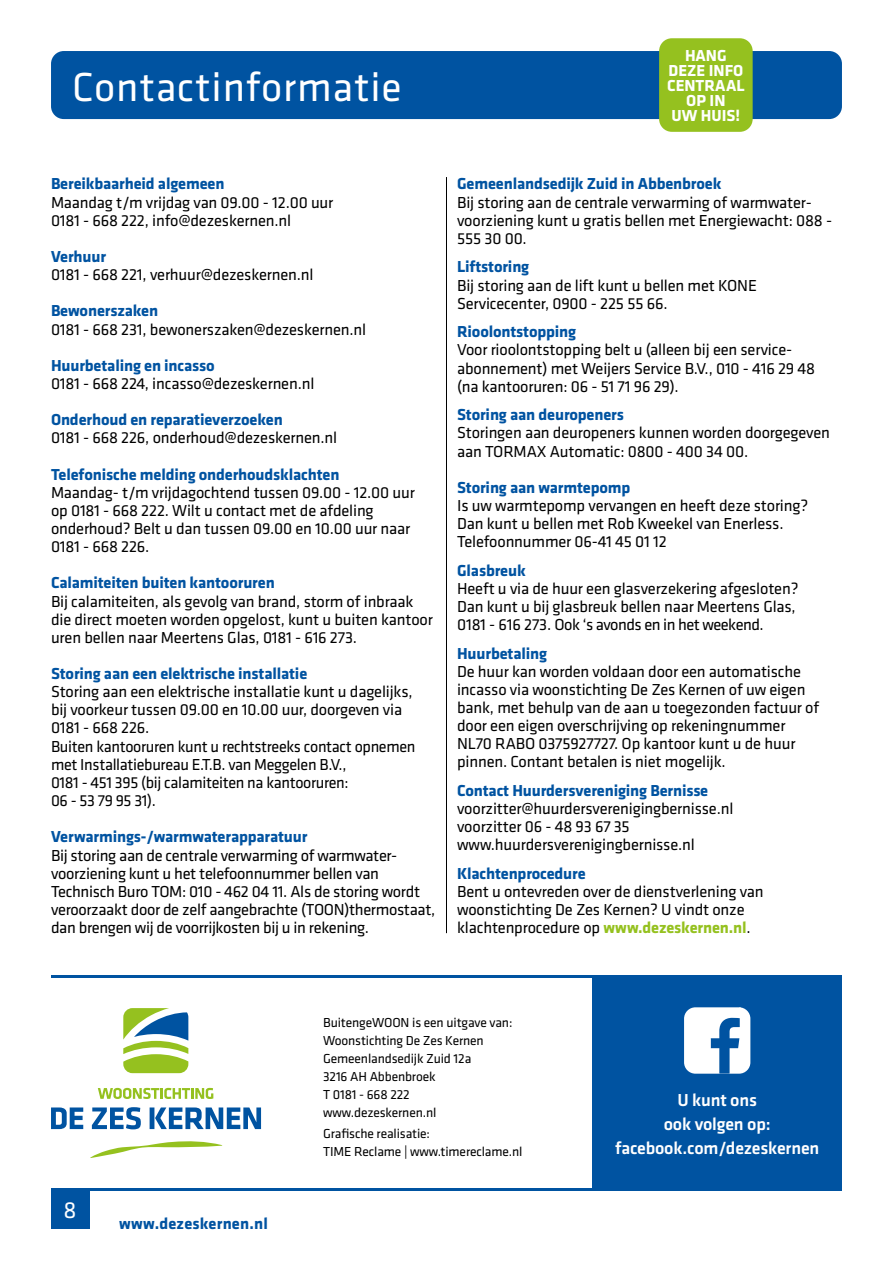
<style>
.page{position:relative;width:893px;height:1263px;background:#fff}
.page>*{position:absolute;margin:0;border:0;box-sizing:border-box;transform-origin:0 0}
.t1{font:42px "Klavika";letter-spacing:.02em;color:#fff}
.t2{font:24px "Klavika";color:#fff}
.t3{font:500 18px/24px "Klavika";letter-spacing:-.01em;color:#fff;text-align:center}
.t4{font:16.5px/18.1px "Klavika";letter-spacing:-.01em;color:#000}
.t5{font:700 16.5px "Klavika";letter-spacing:-.01em;color:#0053a1}
.t6{font:700 16.5px/15px "Klavika";color:#fff;text-align:center}
.t7{font:700 16.5px "Klavika";letter-spacing:.01em;color:#0053a1}
.t8{font:13.5px/18px "Klavika";letter-spacing:-.01em;color:#000}
.s1{font-weight:700;color:#95c11f}
</style>
<div class="page">
<div style="left:592px;top:975px;width:250px;height:214px;background:#0053a1"></div>
<hr style="left:51px;top:975px;width:791px;height:2px;background:#0053a1">
<div style="left:51px;top:51px;width:791px;height:68px;background:#0053a1;border-radius:13px"></div>
<div style="left:659px;top:38px;width:94px;height:94px;background:#95c11f;border-radius:13px"></div>
<hr style="left:446px;top:177px;width:1px;height:756px;background:#000">
<hr style="left:51px;top:1188px;width:791px;height:3px;background:#0053a1">
<div style="left:51px;top:1191px;width:38px;height:38px;background:#0053a1"></div>
<svg style="left:123px;top:1008px;width:65px;height:65px"></svg>
<svg style="left:98px;top:1088px;width:115px;height:11px"></svg>
<svg style="left:51px;top:1107px;width:32px;height:22px"></svg>
<svg style="left:92px;top:1107px;width:49px;height:22px"></svg>
<svg style="left:150px;top:1107px;width:111px;height:22px"></svg>
<svg style="left:90px;top:1141px;width:132px;height:17px"></svg>
<div style="left:684px;top:1007px;width:66px;height:67px;background:#fff;border-radius:11px"></div>
<svg style="left:711px;top:1018px;width:29px;height:56px"></svg>
<h1 class="t1" style="left:72px;top:64px;width:331px">Contactinformatie</h1>
<p class="t5" style="left:51px;top:175px;width:175px">Bereikbaarheid algemeen</p>
<p class="t4" style="left:51px;top:193px;width:284px">Maandag t/m vrijdag van 09.00 - 12.00 uur<br>0181 - 668 222, info@dezeskernen.nl</p>
<p class="t5" style="left:51px;top:247px;width:57px">Verhuur</p>
<p class="t4" style="left:51px;top:266px;width:264px">0181 - 668 221, verhuur@dezeskernen.nl</p>
<p class="t5" style="left:51px;top:302px;width:109px">Bewonerszaken</p>
<p class="t4" style="left:51px;top:320px;width:317px">0181 - 668 231, bewonerszaken@dezeskernen.nl</p>
<p class="t5" style="left:51px;top:356px;width:165px">Huurbetaling en incasso</p>
<p class="t4" style="left:51px;top:375px;width:265px">0181 - 668 224, incasso@dezeskernen.nl</p>
<p class="t5" style="left:51px;top:411px;width:233px">Onderhoud en reparatieverzoeken</p>
<p class="t4" style="left:51px;top:429px;width:288px">0181 - 668 226, onderhoud@dezeskernen.nl</p>
<p class="t5" style="left:51px;top:465px;width:290px">Telefonische melding onderhoudsklachten</p>
<p class="t4" style="left:51px;top:483px;width:365px">Maandag- t/m vrijdagochtend tussen 09.00 - 12.00 uur op 0181 - 668 222. Wilt u contact met de afdeling onderhoud? Belt u dan tussen 09.00 en 10.00 uur naar 0181 - 668 226.</p>
<p class="t5" style="left:51px;top:574px;width:225px">Calamiteiten buiten kantooruren</p>
<p class="t4" style="left:51px;top:592px;width:383px">Bij calamiteiten, als gevolg van brand, storm of inbraak die direct moeten worden opgelost, kunt u buiten kantoor uren bellen naar Meertens Glas, 0181 - 616 273.</p>
<p class="t5" style="left:51px;top:665px;width:258px">Storing aan een elektrische installatie</p>
<p class="t4" style="left:51px;top:683px;width:366px">Storing aan een elektrische installatie kunt u dagelijks, bij voorkeur tussen 09.00 en 10.00 uur, doorgeven via 0181 - 668 226.<br>Buiten kantooruren kunt u rechtstreeks contact opnemen met Installatiebureau E.T.B. van Meggelen B.V.,<br>0181 - 451 395 (bij calamiteiten na kantooruren:<br>06 - 53 79 95 31).</p>
<p class="t5" style="left:51px;top:828px;width:258px">Verwarmings-/warmwaterapparatuur</p>
<p class="t4" style="left:51px;top:846px;width:386px">Bij storing aan de centrale verwarming of warmwater&shy;voorziening kunt u het telefoonnummer bellen van Technisch Buro TOM: 010 - 462 04 11. Als de storing wordt veroorzaakt door de zelf aangebrachte (TOON)thermostaat, dan brengen wij de voorrijkosten bij u in rekening.</p>
<p class="t6" style="left:667px;top:49px;width:79px">HANG<br>DEZE INFO<br>CENTRAAL<br>OP IN<br>UW HUIS!</p>
<p class="t5" style="left:457px;top:175px;width:266px">Gemeenlandsedijk Zuid in Abbenbroek</p>
<p class="t4" style="left:457px;top:193px;width:377px">Bij storing aan de centrale verwarming of warmwater&shy;voorziening kunt u gratis bellen met Energiewacht: 088 -<br>555 30 00.</p>
<p class="t5" style="left:457px;top:258px;width:74px">Liftstoring</p>
<p class="t4" style="left:457px;top:276px;width:301px">Bij storing aan de lift kunt u bellen met KONE<br>Servicecenter, 0900 - 225 55 66.</p>
<p class="t5" style="left:457px;top:323px;width:121px">Rioolontstopping</p>
<p class="t4" style="left:457px;top:341px;width:360px">Voor rioolontstopping belt u (alleen bij een service&shy;abonnement) met Weijers Service B.V., 010 - 416 29 48 (na kantooruren: 06 - 51 71 96 29).</p>
<p class="t5" style="left:457px;top:406px;width:168px">Storing aan deuropeners</p>
<p class="t4" style="left:457px;top:424px;width:374px">Storingen aan deuropeners kunnen worden doorgegeven aan TORMAX Automatic: 0800 - 400 34 00.</p>
<p class="t5" style="left:457px;top:478px;width:175px">Storing aan warmtepomp</p>
<p class="t4" style="left:457px;top:497px;width:353px">Is uw warmtepomp vervangen en heeft deze storing?<br>Dan kunt u bellen met Rob Kweekel van Enerless.<br>Telefoonnummer 06-41 45 01 12</p>
<p class="t5" style="left:457px;top:561px;width:70px">Glasbreuk</p>
<p class="t4" style="left:457px;top:580px;width:343px">Heeft u via de huur een glasverzekering afgesloten?<br>Dan kunt u bij glasbreuk bellen naar Meertens Glas,<br>0181 - 616 273. Ook ‘s avonds en in het weekend.</p>
<p class="t5" style="left:457px;top:644px;width:91px">Huurbetaling</p>
<p class="t4" style="left:457px;top:663px;width:364px">De huur kan worden voldaan door een automatische incasso via woonstichting De Zes Kernen of uw eigen bank, met behulp van de aan u toegezonden factuur of door een eigen overschrijving op rekeningnummer NL70 RABO 0375927727. Op kantoor kunt u de huur pinnen. Contant betalen is niet mogelijk.</p>
<p class="t5" style="left:457px;top:781px;width:253px">Contact Huurdersvereniging Bernisse</p>
<p class="t4" style="left:457px;top:800px;width:278px">voorzitter@huurdersverenigingbernisse.nl voorzitter 06 - 48 93 67 35 www.huurdersverenigingbernisse.nl</p>
<p class="t5" style="left:457px;top:864px;width:130px">Klachtenprocedure</p>
<p class="t4" style="left:457px;top:883px;width:308px">Bent u ontevreden over de dienstverlening van woonstichting De Zes Kernen? U vindt onze klachtenprocedure op <span class="s1">www.dezeskernen.nl</span>.</p>
<h2 class="t2" style="left:64px;top:1197px;width:15px">8</h2>
<p class="t7" style="left:119px;top:1214px;width:150px">www.dezeskernen.nl</p>
<p class="t8" style="left:323px;top:1014px;width:191px">BuitengeWOON is een uitgave van:<br>Woonstichting De Zes Kernen<br>Gemeenlandsedijk Zuid 12a<br>3216 AH Abbenbroek<br>T 0181 - 668 222 www.dezeskernen.nl</p>
<p class="t8" style="left:323px;top:1125px;width:201px">Grafische realisatie:<br>TIME Reclame | www.timereclame.nl</p>
<p class="t3" style="left:615px;top:1089px;width:206px">U kunt ons<br>ook volgen op: facebook.com/dezeskernen</p>
</div>
